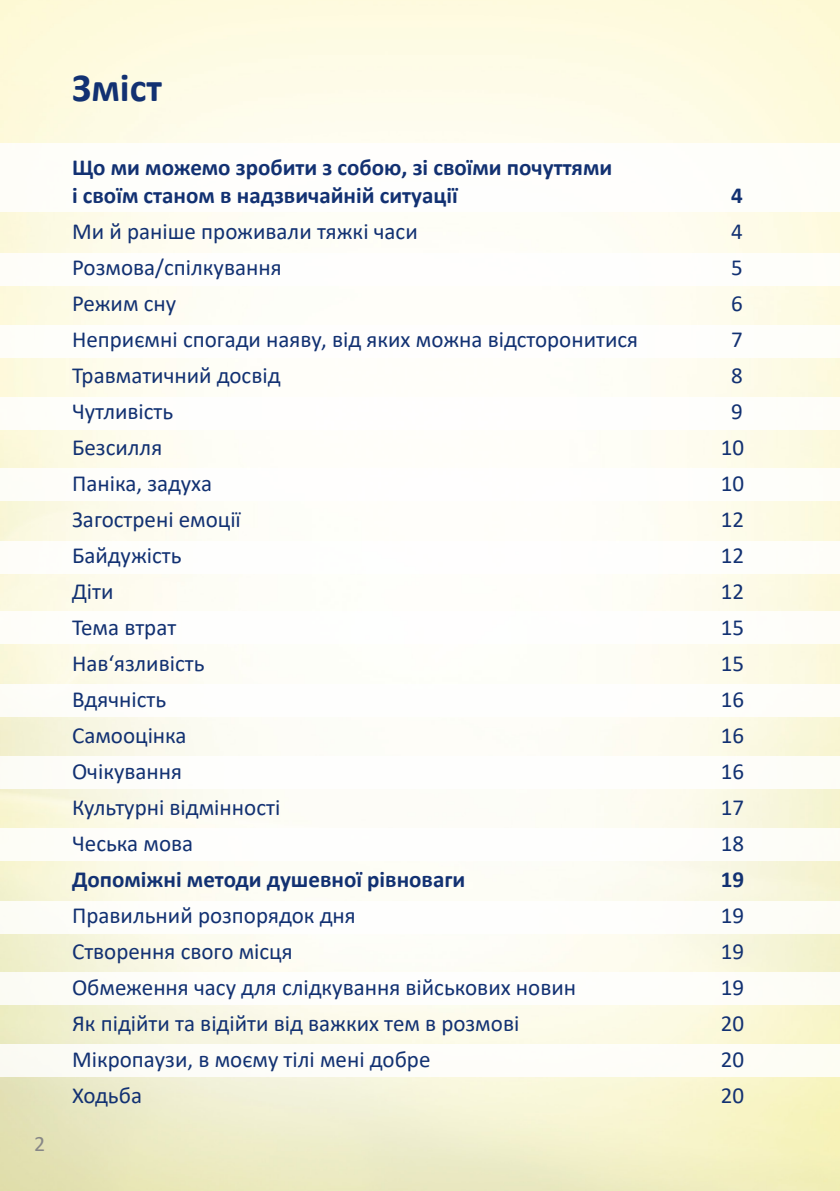
<style>
.page{position:relative;width:840px;height:1191px;background:#fff}
.page>*{position:absolute;margin:0;border:0;box-sizing:border-box;transform-origin:0 0}
.t1{font:700 40px "Calibri";color:#123172}
.t2{font:23px "Calibri";color:#123172}
.t3{font:700 23px/28px "Calibri";color:#123172}
.t4{font:22px "Calibri";color:#878787}
</style>
<div class="page">
<p class="t4" style="left:34px;top:1128px;width:13px">2</p>
<p class="t1" style="left:72px;top:60px;width:91px">Зміст</p>
<p class="t3" style="left:72px;top:153px;width:541px">Що ми можемо зробити з собою, зі своїми почуттями і своїм станом в надзвичайній ситуації</p>
<p class="t3" style="left:730px;top:181px;width:13px">4</p>
<p class="t2" style="left:72px;top:215px;width:347px">Ми й раніше проживали тяжкі часи</p>
<p class="t2" style="left:730px;top:215px;width:13px">4</p>
<p class="t2" style="left:72px;top:251px;width:211px">Розмова/спілкування</p>
<p class="t2" style="left:730px;top:251px;width:13px">5</p>
<p class="t2" style="left:72px;top:287px;width:106px">Режим сну</p>
<p class="t2" style="left:730px;top:287px;width:13px">6</p>
<p class="t2" style="left:72px;top:323px;width:567px">Неприємні спогади наяву, від яких можна відсторонитися</p>
<p class="t2" style="left:730px;top:323px;width:13px">7</p>
<p class="t2" style="left:72px;top:359px;width:210px">Травматичний досвід</p>
<p class="t2" style="left:730px;top:359px;width:13px">8</p>
<p class="t2" style="left:72px;top:395px;width:103px">Чутливість</p>
<p class="t2" style="left:730px;top:395px;width:13px">9</p>
<p class="t2" style="left:72px;top:431px;width:92px">Безсилля</p>
<p class="t2" style="left:720px;top:431px;width:25px">10</p>
<p class="t2" style="left:72px;top:467px;width:141px">Паніка, задуха</p>
<p class="t2" style="left:720px;top:467px;width:25px">10</p>
<p class="t2" style="left:72px;top:503px;width:170px">Загострені емоції</p>
<p class="t2" style="left:720px;top:503px;width:25px">12</p>
<p class="t2" style="left:72px;top:539px;width:111px">Байдужість</p>
<p class="t2" style="left:720px;top:539px;width:25px">12</p>
<p class="t2" style="left:72px;top:575px;width:43px">Діти</p>
<p class="t2" style="left:720px;top:575px;width:25px">12</p>
<p class="t2" style="left:72px;top:611px;width:106px">Тема втрат</p>
<p class="t2" style="left:720px;top:611px;width:25px">15</p>
<p class="t2" style="left:72px;top:647px;width:134px">Нав‘язливість</p>
<p class="t2" style="left:720px;top:647px;width:25px">15</p>
<p class="t2" style="left:72px;top:683px;width:96px">Вдячність</p>
<p class="t2" style="left:720px;top:683px;width:25px">16</p>
<p class="t2" style="left:72px;top:719px;width:116px">Самооцінка</p>
<p class="t2" style="left:720px;top:719px;width:25px">16</p>
<p class="t2" style="left:72px;top:755px;width:111px">Очікування</p>
<p class="t2" style="left:720px;top:755px;width:25px">16</p>
<p class="t2" style="left:72px;top:791px;width:209px">Культурні відмінності</p>
<p class="t2" style="left:720px;top:791px;width:25px">17</p>
<p class="t2" style="left:72px;top:827px;width:123px">Чеська мова</p>
<p class="t2" style="left:720px;top:827px;width:25px">18</p>
<p class="t3" style="left:72px;top:865px;width:394px">Допоміжні методи душевної рівноваги</p>
<p class="t3" style="left:720px;top:865px;width:25px">19</p>
<p class="t2" style="left:72px;top:899px;width:285px">Правильний розпорядок дня</p>
<p class="t2" style="left:720px;top:899px;width:25px">19</p>
<p class="t2" style="left:72px;top:935px;width:222px">Створення свого місця</p>
<p class="t2" style="left:720px;top:935px;width:25px">19</p>
<p class="t2" style="left:72px;top:971px;width:505px">Обмеження часу для слідкування військових новин</p>
<p class="t2" style="left:720px;top:971px;width:25px">19</p>
<p class="t2" style="left:72px;top:1007px;width:448px">Як підійти та відійти від важких тем в розмові</p>
<p class="t2" style="left:720px;top:1007px;width:25px">20</p>
<p class="t2" style="left:72px;top:1043px;width:360px">Мікропаузи, в моєму тілі мені добре</p>
<p class="t2" style="left:720px;top:1043px;width:25px">20</p>
<p class="t2" style="left:72px;top:1079px;width:71px">Ходьба</p>
<p class="t2" style="left:720px;top:1079px;width:25px">20</p>
</div>
